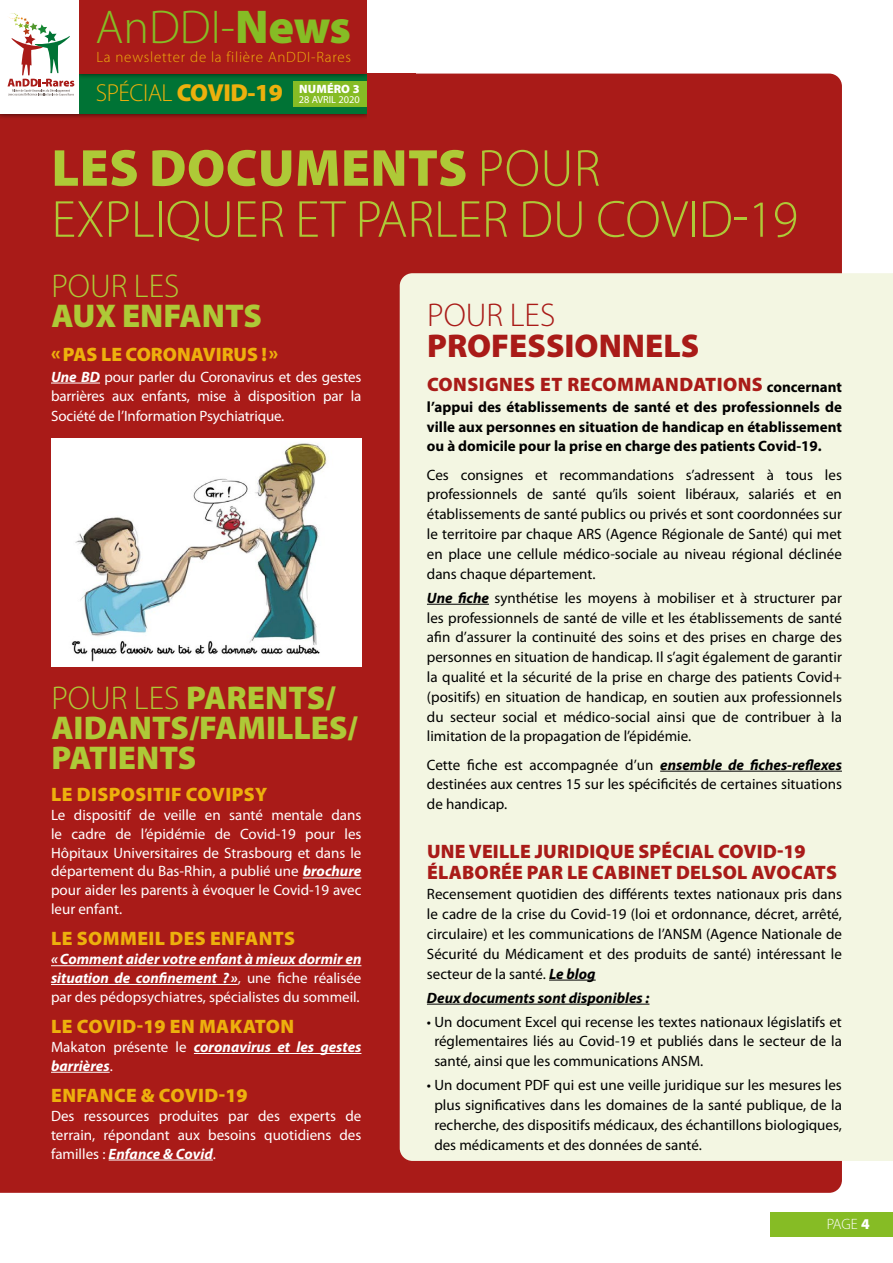
<style>
.page{position:relative;width:893px;height:1263px;background:#fff}
.page>*{position:absolute;margin:0;border:0;box-sizing:border-box;transform-origin:0 0}
.t1{font:300 52.5px/51px "Myriad Pro";color:#aec937}
.t2{font:300 47.7px "Myriad Pro";color:#86bc25}
.t3{font:900 33px/30px "Myriad Pro";color:#aec937}
.t4{font:900 33px "Myriad Pro";color:#a91b18}
.t5{font:300 33px "Myriad Pro";color:#aec937}
.t6{font:300 33px "Myriad Pro";color:#a91b18}
.t7{font:900 24.6px "Myriad Pro";letter-spacing:-.025em;color:#edb00d}
.t8{font:900 19.5px/21px "Myriad Pro";letter-spacing:.01em;color:#a91b18}
.t9{font:900 19.5px "Myriad Pro";letter-spacing:.02em;color:#edb00d}
.t10{font:900 19.5px "Myriad Pro";color:#edb00d}
.t11{font:15px/19.8px "Myriad Pro";color:#000;text-align:justify}
.t12{font:15px/18.8px "Myriad Pro";color:#fff;text-align:justify}
.t13{font:italic 700 15px/18.8px "Myriad Pro";color:#fff;text-align:justify}
.t14{font:700 15px/19.8px "Myriad Pro";color:#000;text-align:justify}
.t15{font:300 15px "Myriad Pro";letter-spacing:.05em;color:#edb00d}
.t16{font:italic 700 15px "Myriad Pro";color:#000}
.t17{font:300 15px "Myriad Pro";color:#fff}
.t18{font:900 12.15px "Myriad Pro";letter-spacing:.01em;color:#fff}
.t19{font:10.35px "Myriad Pro";color:#fff}
.s1{font-weight:900}
.s2{font-weight:300}
.s3{font-weight:700;font-style:italic}
.s4{font-weight:700;font-size:15px;color:#000}
.s5{font-weight:400;font-style:normal}
</style>
<div class="page">
<div style="left:0;top:74px;width:842px;height:1119px;background:#a91b18"></div>
<div style="left:771px;top:1212px;width:122px;height:24px;background:#86bc25"></div>
<hr style="left:51px;top:383px;width:49px;height:1px;background:#fff">
<img style="left:51px;top:438px;width:310px;height:228px">
<hr style="left:303px;top:877px;width:58px;height:1px;background:#fff">
<hr style="left:51px;top:965px;width:310px;height:1px;background:#fff">
<hr style="left:51px;top:984px;width:187px;height:1px;background:#fff">
<hr style="left:194px;top:1053px;width:167px;height:1px;background:#fff">
<hr style="left:51px;top:1072px;width:59px;height:1px;background:#fff">
<hr style="left:109px;top:1159px;width:104px;height:1px;background:#fff">
<div style="left:400px;top:273px;width:493px;height:888px;background:#f3f6e2"></div>
<hr style="left:427px;top:604px;width:62px;height:1px;background:#000">
<hr style="left:660px;top:771px;width:182px;height:1px;background:#000">
<hr style="left:549px;top:980px;width:47px;height:1px;background:#000">
<hr style="left:427px;top:1004px;width:222px;height:1px;background:#000">
<div style="left:0;top:0;width:372px;height:120px;background:#000;opacity:.7"></div>
<div style="left:79px;top:70px;width:288px;height:44px;background:#007335"></div>
<div style="left:293px;top:81px;width:74px;height:26px;background:#86bc25"></div>
<div style="left:73px;top:0;width:300px;height:79px;background:#000;opacity:.7"></div>
<div style="left:79px;top:0;width:288px;height:74px;background:#a91b18"></div>
<div style="left:0;top:0;width:79px;height:114px;background:#fff"></div>
<svg style="left:8px;top:13px;width:66px;height:83px"></svg>
<div style="left:367px;top:0;width:48px;height:74px;background:#fff"></div>
<div style="left:367px;top:74px;width:48px;height:73px;background:#a91b18"></div>
<div style="left:51px;top:438px;width:122px;height:21px;background:#fff"></div>
<h2 class="t2" style="left:96px;top:1px;width:257px">AnDDI-<span class="s1">News</span></h2>
<h3 class="t7" style="left:96px;top:79px;width:188px"><span class="s2">SPÉCIAL</span> COVID-19</h3>
<p class="t15" style="left:96px;top:49px;width:256px">La newsletter de la filière AnDDI-Rares</p>
<p class="t18" style="left:299px;top:82px;width:62px">NUMÉRO 3</p>
<p class="t19" style="left:299px;top:93px;width:62px">28 AVRIL 2020</p>
<h1 class="t1" style="left:52px;top:144px;width:748px"><span class="s1">LES DOCUMENTS</span> POUR<br>EXPLIQUER ET PARLER DU COVID-19</h1>
<h3 class="t5" style="left:51px;top:268px;width:130px">POUR LES</h3>
<h3 class="t3" style="left:51px;top:301px;width:212px">AUX ENFANTS</h3>
<h3 class="t10" style="left:51px;top:343px;width:229px">«PAS LE CORONAVIRUS !»</h3>
<p class="t12" style="left:51px;top:367px;width:312px;line-height:19.8px"><span class="s3">Une BD</span> pour parler du Coronavirus et des gestes barrières aux enfants, mise à disposition par la Société de l’Information Psychiatrique.</p>
<h3 class="t6" style="left:427px;top:297px;width:130px">POUR LES</h3>
<h3 class="t4" style="left:427px;top:328px;width:274px">PROFESSIONNELS</h3>
<h3 class="t8" style="left:427px;top:374px;width:416px">CONSIGNES ET RECOMMANDATIONS <span class="s4">concernant</span></h3>
<p class="t14" style="left:427px;top:396px;width:416px">l’appui des établissements de santé et des professionnels de ville aux personnes en situation de handicap en établissement ou à domicile pour la prise en charge des patients Covid-19.</p>
<p class="t11" style="left:427px;top:465px;width:416px">Ces consignes et recommandations s’adressent à tous les professionnels de santé qu’ils soient libéraux, salariés et en établissements de santé publics ou privés et sont coordonnées sur le territoire par chaque ARS (Agence Régionale de Santé) qui met en place une cellule médico-sociale au niveau régional déclinée dans chaque département.</p>
<p class="t11" style="left:427px;top:588px;width:417px"><span class="s3">Une fiche</span> synthétise les moyens à mobiliser et à structurer par les professionnels de santé de ville et les établissements de santé afin d’assurer la continuité des soins et des prises en charge des personnes en situation de handicap. Il s’agit également de garantir la qualité et la sécurité de la prise en charge des patients Covid+ (positifs) en situation de handicap, en soutien aux professionnels du secteur social et médico-social ainsi que de contribuer à la limitation de la propagation de l’épidémie.</p>
<p class="t11" style="left:427px;top:755px;width:417px">Cette fiche est accompagnée d’un <span class="s3">ensemble de fiches-reflexes </span>destinées aux centres 15 sur les spécificités de certaines situations de handicap.</p>
<h3 class="t8" style="left:427px;top:841px;width:411px">UNE VEILLE JURIDIQUE SPÉCIAL COVID-19<br>ÉLABORÉE PAR LE CABINET DELSOL AVOCATS</h3>
<p class="t11" style="left:427px;top:885px;width:417px">Recensement quotidien des différents textes nationaux pris dans le cadre de la crise du Covid-19 (loi et ordonnance, décret, arrêté, circulaire) et les communications de l’ANSM (Agence Nationale de Sécurité du Médicament et des produits de santé) intéressant le secteur de la santé. <span class="s3">Le blog</span></p>
<p class="t16" style="left:427px;top:988px;width:224px">Deux documents sont disponibles :</p>
<p class="t11" style="left:434px;top:1012px;width:409px;text-indent:-7px">• Un document Excel qui recense les textes nationaux législatifs et réglementaires liés au Covid-19 et publiés dans le secteur de la santé, ainsi que les communications ANSM.</p>
<p class="t11" style="left:434px;top:1076px;width:409px;text-indent:-7px">• Un document PDF qui est une veille juridique sur les mesures les plus significatives dans les domaines de la santé publique, de la recherche, des dispositifs médicaux, des échantillons biologiques, des médicaments et des données de santé.</p>
<h3 class="t3" style="left:51px;top:683px;width:308px"><span class="s2">POUR LES</span> PARENTS/<br>AIDANTS/FAMILLES/<br>PATIENTS</h3>
<h3 class="t9" style="left:51px;top:783px;width:218px">LE DISPOSITIF COVIPSY</h3>
<p class="t12" style="left:51px;top:806px;width:312px">Le dispositif de veille en santé mentale dans le cadre de l’épidémie de Covid-19 pour les Hôpitaux Universitaires de Strasbourg et dans le département du Bas-Rhin, a publié une <span class="s3">brochure </span>pour aider les parents à évoquer le Covid-19 avec leur enfant.</p>
<h3 class="t9" style="left:51px;top:927px;width:245px">LE SOMMEIL DES ENFANTS</h3>
<p class="t13" style="left:51px;top:949px;width:312px">«Comment aider votre enfant à mieux dormir en situation de confinement ? »<span class="s5">, une fiche réalisée par des pédopsychiatres, spécialistes du sommeil.</span></p>
<h3 class="t9" style="left:51px;top:1015px;width:245px">LE COVID-19 EN MAKATON</h3>
<p class="t13" style="left:51px;top:1037px;width:312px"><span class="s5">Makaton présente le</span> coronavirus et les gestes barrières<span class="s5">.</span></p>
<h3 class="t9" style="left:51px;top:1084px;width:198px">ENFANCE &amp; COVID-19</h3>
<p class="t12" style="left:51px;top:1107px;width:312px">Des ressources produites par des experts de terrain, répondant aux besoins quotidiens des familles : <span class="s3">Enfance &amp; Covid</span>.</p>
<p class="t17" style="left:827px;top:1216px;width:44px">PAGE <span class="s1">4</span></p>
</div>
